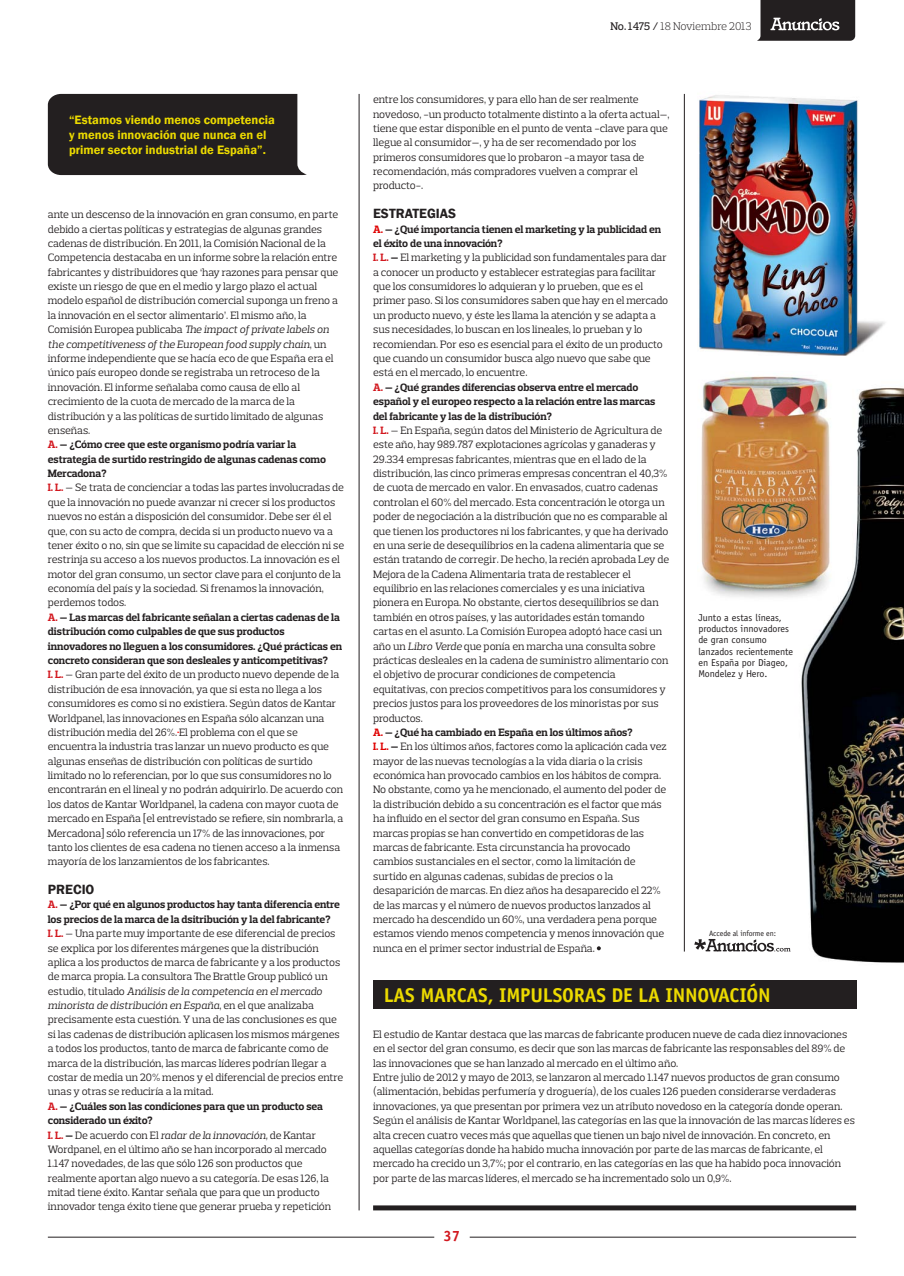
<style>
.page{position:relative;width:904px;height:1276px;background:#fff}
.page>*{position:absolute;margin:0;border:0;box-sizing:border-box;transform-origin:0 0}
.t1{font:700 20px "Officina Sans Std";letter-spacing:-.01em;color:#ecda00}
.t2{font:700 15px "Officina Sans Std";color:#d2181f}
.t3{font:600 13.75px "Franklin Gothic";color:#231f20}
.t4{font:600 12.5px/15px "Franklin Gothic";color:#ecda00}
.t5{font:300 11.25px "Prelo Slab";letter-spacing:-.01em;color:#231f20}
.t6{font:10.88px/14.4px "Prelo Slab";letter-spacing:-.01em;color:#231f20}
.t7{font:10px/11.2px "Officina Sans Std";color:#231f20}
.t8{font:7.75px "Officina Sans Std";letter-spacing:-.01em;color:#231f20}
.s1{font-style:italic}
.s2{font-weight:700;color:#d2181f}
.s3{font-weight:700}
.s4{font-weight:500}
.s5{font-weight:700;color:#df0000}
</style>
<div class="page">
<hr style="left:359px;top:94px;width:1px;height:1116px;background:#231f20">
<svg style="left:757px;top:0;width:98px;height:41px"></svg>
<hr style="left:48px;top:1237px;width:386px;height:1px;background:#231f20">
<hr style="left:469px;top:1237px;width:387px;height:1px;background:#231f20">
<hr style="left:684px;top:94px;width:1px;height:857px;background:#231f20">
<svg style="left:597px;top:946px;width:4px;height:4px"></svg>
<div style="left:48px;top:94px;width:259px;height:81px;background:#231f20"></div>
<div style="left:373px;top:980px;width:483px;height:29px;background:#231f20"></div>
<div style="left:373px;top:1205px;width:483px;height:5px;background:#231f20"></div>
<img style="left:737px;top:387px;width:167px;height:576px">
<img style="left:699px;top:95px;width:186px;height:261px">
<img style="left:701px;top:376px;width:133px;height:225px">
<svg style="left:694px;top:939px;width:96px;height:12px"></svg>
<p class="t4" style="left:69px;top:112px;width:207px">“Estamos viendo menos competencia y menos innovación que nunca en el primer sector industrial de España”.</p>
<p class="t6" style="left:48px;top:207px;width:298px">ante un descenso de la innovación en gran consumo, en parte debido a ciertas políticas y estrategias de algunas grandes cadenas de distribución. En 2011, la Comisión Nacional de la Competencia destacaba en un informe sobre la relación entre fabricantes y distribuidores que ‘hay razones para pensar que existe un riesgo de que en el medio y largo plazo el actual modelo español de distribución comercial suponga un freno a la innovación en el sector alimentario’. El mismo año, la Comisión Europea publicaba <span class="s1">The impact of private labels on the competitiveness of the European food supply chain</span>, un informe independiente que se hacía eco de que España era el único país europeo donde se registraba un retroceso de la innovación. El informe señalaba como causa de ello al crecimiento de la cuota de mercado de la marca de la distribución y a las políticas de surtido limitado de algunas enseñas.<br><span class="s2">A.</span> <span class="s3">— ¿Cómo cree que este organismo podría variar la estrategia de surtido restringido de algunas cadenas como Mercadona?<br></span><span class="s2">I. L.</span> — Se trata de concienciar a todas las partes involucradas de que la innovación no puede avanzar ni crecer si los productos nuevos no están a disposición del consumidor. Debe ser él el que, con su acto de compra, decida si un producto nuevo va a tener éxito o no, sin que se limite su capacidad de elección ni se restrinja su acceso a los nuevos productos. La innovación es el motor del gran consumo, un sector clave para el conjunto de la economía del país y la sociedad. Si frenamos la innovación, perdemos todos.<br><span class="s2">A.</span> <span class="s3">— Las marcas del fabricante señalan a ciertas cadenas de la distribución como culpables de que sus productos innovadores no lleguen a los consumidores. ¿Qué prácticas en concreto consideran que son desleales y anticompetitivas?<br></span><span class="s2">I. L.</span> — Gran parte del éxito de un producto nuevo depende de la distribución de esa innovación, ya que si esta no llega a los consumidores es como si no existiera. Según datos de Kantar Worldpanel, las innovaciones en España sólo alcanzan una distribución media del 26%. El problema con el que se encuentra la industria tras lanzar un nuevo producto es que algunas enseñas de distribución con políticas de surtido limitado no lo referencian, por lo que sus consumidores no lo encontrarán en el lineal y no podrán adquirirlo. De acuerdo con los datos de Kantar Worldpanel, la cadena con mayor cuota de mercado en España [el entrevistado se refiere, sin nombrarla, a Mercadona] sólo referencia un 17% de las innovaciones, por tanto los clientes de esa cadena no tienen acceso a la inmensa mayoría de los lanzamientos de los fabricantes.</p>
<p class="t3" style="left:48px;top:881px;width:48px">Precio</p>
<p class="t6" style="left:48px;top:897px;width:297px"><span class="s2">A.</span> <span class="s3">— ¿Por qué en algunos productos hay tanta diferencia entre los precios de la marca de la dsitribución y la del fabricante?<br></span><span class="s2">I. L.</span> — Una parte muy importante de ese diferencial de precios se explica por los diferentes márgenes que la distribución aplica a los productos de marca de fabricante y a los productos de marca propia. La consultora The Brattle Group publicó un estudio, titulado <span class="s1">Análisis de la competencia en el mercado minorista de distribución en España</span>, en el que analizaba precisamente esta cuestión. Y una de las conclusiones es que si las cadenas de distribución aplicasen los mismos márgenes a todos los productos, tanto de marca de fabricante como de marca de la distribución, las marcas líderes podrían llegar a costar de media un 20% menos y el diferencial de precios entre unas y otras se reduciría a la mitad.<br><span class="s2">A.</span> <span class="s3">— ¿Cuáles son las condiciones para que un producto sea considerado un éxito?<br></span><span class="s2">I. L.</span> <span class="s3">—</span> De acuerdo con El <span class="s1">radar de la innovación,</span> de Kantar Wordpanel, en el último año se han incorporado al mercado 1.147 novedades, de las que sólo 126 son productos que realmente aportan algo nuevo a su categoría. De esas 126, la mitad tiene éxito. Kantar señala que para que un producto innovador tenga éxito tiene que generar prueba y repetición</p>
<p class="t5" style="left:610px;top:19px;width:142px"><span class="s4">No. 1475 /</span> 18 Noviembre 2013</p>
<p class="t6" style="left:373px;top:92px;width:298px">entre los consumidores, y para ello han de ser realmente novedoso, -un producto totalmente distinto a la oferta actual—, tiene que estar disponible en el punto de venta -clave para que llegue al consumidor—, y ha de ser recomendado por los primeros consumidores que lo probaron -a mayor tasa de recomendación, más compradores vuelven a comprar el producto-.</p>
<p class="t3" style="left:373px;top:205px;width:85px">ESTRATEGIAS</p>
<p class="t6" style="left:373px;top:222px;width:297px"><span class="s5">A.</span> <span class="s3">— ¿Qué importancia tienen el marketing y la publicidad en el éxito de una innovación?<br></span><span class="s2">I. L.</span> <span class="s3">—</span> El marketing y la publicidad son fundamentales para dar a conocer un producto y establecer estrategias para facilitar que los consumidores lo adquieran y lo prueben, que es el primer paso. Si los consumidores saben que hay en el mercado un producto nuevo, y éste les llama la atención y se adapta a sus necesidades, lo buscan en los lineales, lo prueban y lo recomiendan. Por eso es esencial para el éxito de un producto que cuando un consumidor busca algo nuevo que sabe que está en el mercado, lo encuentre.<br><span class="s2">A.</span> <span class="s3">— ¿Qué grandes diferencias observa entre el mercado español y el europeo respecto a la relación entre las marcas del fabricante y las de la distribución?<br></span><span class="s2">I. L.</span> — En España, según datos del Ministerio de Agricultura de este año, hay 989.787 explotaciones agrícolas y ganaderas y 29.334 empresas fabricantes, mientras que en el lado de la distribución, las cinco primeras empresas concentran el 40,3% de cuota de mercado en valor. En envasados, cuatro cadenas controlan el 60% del mercado. Esta concentración le otorga un poder de negociación a la distribución que no es comparable al que tienen los productores ni los fabricantes, y que ha derivado en una serie de desequilibrios en la cadena alimentaria que se están tratando de corregir. De hecho, la recién aprobada Ley de Mejora de la Cadena Alimentaria trata de restablecer el equilibrio en las relaciones comerciales y es una iniciativa pionera en Europa. No obstante, ciertos desequilibrios se dan también en otros países, y las autoridades están tomando cartas en el asunto. La Comisión Europea adoptó hace casi un año un <span class="s1">Libro Verde</span> que ponía en marcha una consulta sobre prácticas desleales en la cadena de suministro alimentario con el objetivo de procurar condiciones de competencia equitativas, con precios competitivos para los consumidores y precios justos para los proveedores de los minoristas por sus productos.<br><span class="s5">A.</span> <span class="s3">— ¿Qué ha cambiado en España en los últimos años?<br></span><span class="s5">I. L.</span> <span class="s3">—</span> En los últimos años, factores como la aplicación cada vez mayor de las nuevas tecnologías a la vida diaria o la crisis económica han provocado cambios en los hábitos de compra.<br>No obstante, como ya he mencionado, el aumento del poder de la distribución debido a su concentración es el factor que más ha influido en el sector del gran consumo en España. Sus marcas propias se han convertido en competidoras de las marcas de fabricante. Esta circunstancia ha provocado cambios sustanciales en el sector, como la limitación de surtido en algunas cadenas, subidas de precios o la desaparición de marcas. En diez años ha desaparecido el 22% de las marcas y el número de nuevos productos lanzados al mercado ha descendido un 60%, una verdadera pena porque estamos viendo menos competencia y menos innovación que nunca en el primer sector industrial de España.</p>
<p class="t7" style="left:698px;top:612px;width:96px">Junto a estas líneas, productos innovadores de gran consumo lanzados recientemente en España por Diageo,<br>Mondelez y Hero.</p>
<p class="t8" style="left:709px;top:928px;width:68px">Accede al informe en:</p>
<h1 class="t1" style="left:384px;top:982px;width:388px">LAS MARCAS, IMPULSORAS DE LA INNOVACIÓN</h1>
<p class="t6" style="left:373px;top:1027px;width:483px">El estudio de Kantar destaca que las marcas de fabricante producen nueve de cada diez innovaciones en el sector del gran consumo, es decir que son las marcas de fabricante las responsables del 89% de las innovaciones que se han lanzado al mercado en el último año.<br>Entre julio de 2012 y mayo de 2013, se lanzaron al mercado 1.147 nuevos productos de gran consumo (alimentación, bebidas perfumería y droguería), de los cuales 126 pueden considerarse verdaderas innovaciones, ya que presentan por primera vez un atributo novedoso en la categoría donde operan.<br>Según el análisis de Kantar Worldpanel, las categorías en las que la innovación de las marcas líderes es alta crecen cuatro veces más que aquellas que tienen un bajo nivel de innovación. En concreto, en aquellas categorías donde ha habido mucha innovación por parte de las marcas de fabricante, el mercado ha crecido un 3,7%; por el contrario, en las categorías en las que ha habido poca innovación por parte de las marcas líderes, el mercado se ha incrementado solo un 0,9%.</p>
<h2 class="t2" style="left:443px;top:1226px;width:18px">37</h2>
</div>
